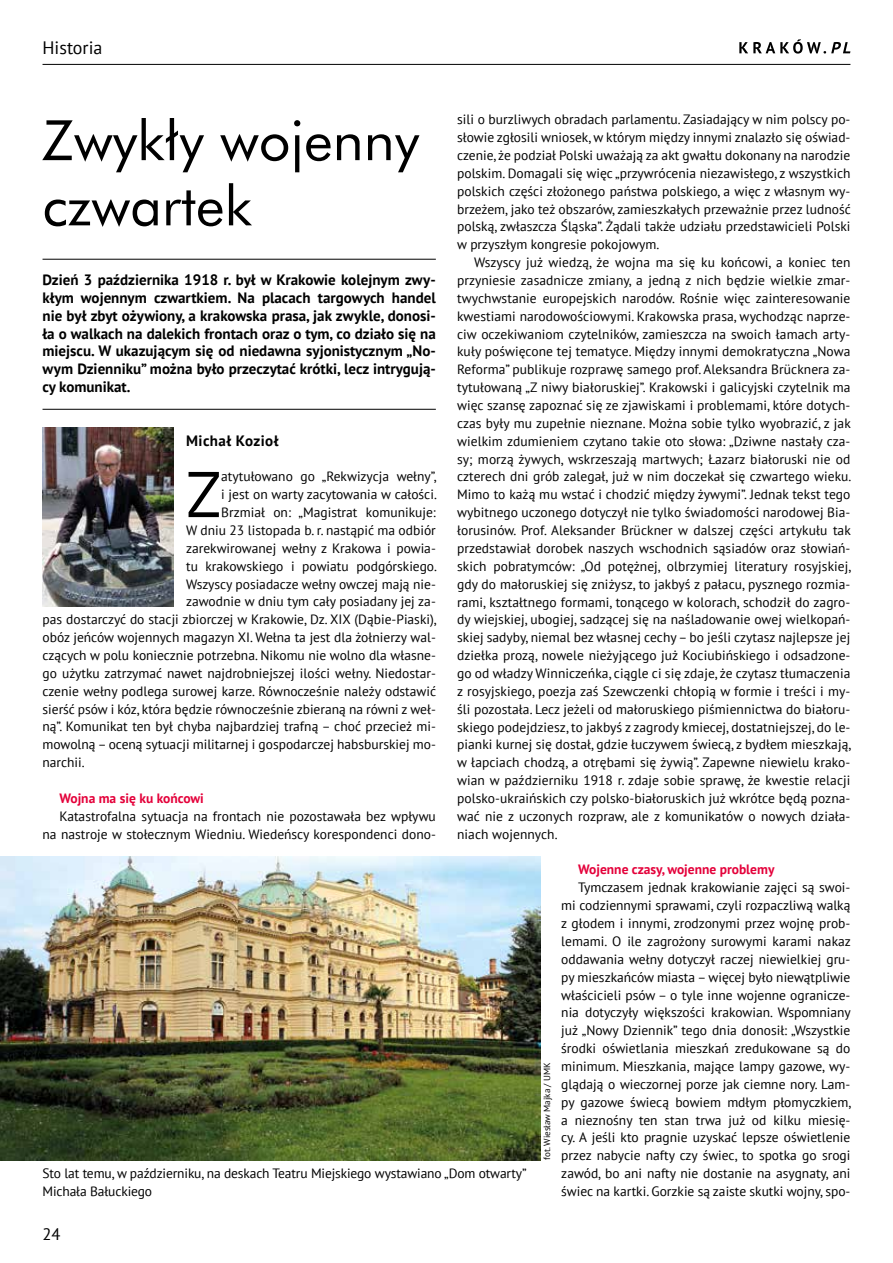
<style>
.page{position:relative;width:893px;height:1263px;background:#fff}
.page>*{position:absolute;margin:0;border:0;box-sizing:border-box;transform-origin:0 0}
.t1{font:64.5px "PT Sans";color:#000}
.t2{font:54.3px/65.2px "Futura PL";color:#000}
.t3{font:18px "PT Sans";color:#000}
.t4{font:16.5px "PT Sans";color:#000}
.t5{font:700 15px/17.9px "PT Sans";color:#000;text-align:justify}
.t6{font:700 15px "PT Sans";letter-spacing:.03em;color:#000}
.t7{font:13.5px/17.9px "PT Sans";color:#000;text-align:justify}
.t8{font:700 13.5px "PT Sans";color:#e4003a}
.t9{font:9px "PT Sans";color:#000}
</style>
<div class="page">
<hr style="left:43px;top:64px;width:807px;height:1px;background:#000">
<svg style="left:739px;top:39px;width:111px;height:15px"></svg>
<hr style="left:43px;top:259px;width:393px;height:1px;background:#000">
<hr style="left:43px;top:409px;width:393px;height:1px;background:#000">
<img style="left:43px;top:428px;width:130px;height:179px">
<img style="left:0;top:856px;width:540px;height:304px">
<h3 class="t3" style="left:43px;top:36px;width:61px">Historia</h3>
<p class="t7" style="left:457px;top:110px;width:395px">sili o burzliwych obradach parlamentu. Zasiadający w nim polscy po&shy;słowie zgłosili wniosek, w którym między innymi znalazło się oświad&shy;czenie, że podział Polski uważają za akt gwałtu dokonany na narodzie polskim. Domagali się więc „przywrócenia niezawisłego, z wszystkich polskich części złożonego państwa polskiego, a więc z własnym wy&shy;brzeżem, jako też obszarów, zamieszkałych przeważnie przez ludność polską, zwłaszcza Śląska”. Żądali także udziału przedstawicieli Polski w przyszłym kongresie pokojowym.</p>
<p class="t7" style="left:457px;top:253px;width:396px;text-indent:17px">Wszyscy już wiedzą, że wojna ma się ku końcowi, a koniec ten przyniesie zasadnicze zmiany, a jedną z nich będzie wielkie zmar&shy;twychwstanie europejskich narodów. Rośnie więc zainteresowanie kwestiami narodowościowymi. Krakowska prasa, wychodząc naprze&shy;ciw oczekiwaniom czytelników, zamieszcza na swoich łamach arty&shy;kuły poświęcone tej tematyce. Między innymi demokratyczna „Nowa Reforma” publikuje rozprawę samego prof. Aleksandra Brücknera za&shy;tytułowaną „Z niwy białoruskiej”. Krakowski i galicyjski czytelnik ma więc szansę zapoznać się ze zjawiskami i problemami, które dotych&shy;czas były mu zupełnie nieznane. Można sobie tylko wyobrazić, z jak wielkim zdumieniem czytano takie oto słowa: „Dziwne nastały cza&shy;sy; morzą żywych, wskrzeszają martwych; Łazarz białoruski nie od czterech dni grób zalegał, już w nim doczekał się czwartego wieku.<br>Mimo to każą mu wstać i chodzić między żywymi”. Jednak tekst tego wybitnego uczonego dotyczył nie tylko świadomości narodowej Bia&shy;łorusinów. Prof. Aleksander Brückner w dalszej części artykułu tak przedstawiał dorobek naszych wschodnich sąsiadów oraz słowiań&shy;skich pobratymców: „Od potężnej, olbrzymiej literatury rosyjskiej, gdy do małoruskiej się zniżysz, to jakbyś z pałacu, pysznego rozmia&shy;rami, kształtnego formami, tonącego w kolorach, schodził do zagro&shy;dy wiejskiej, ubogiej, sadzącej się na naśladowanie owej wielkopań&shy;skiej sadyby, niemal bez własnej cechy – bo jeśli czytasz najlepsze jej dziełka prozą, nowele nieżyjącego już Kociubińskiego i odsadzone&shy;go od władzy Winniczeńka, ciągle ci się zdaje, że czytasz tłumaczenia z rosyjskiego, poezja zaś Szewczenki chłopią w formie i treści i my&shy;śli pozostała. Lecz jeżeli od małoruskiego piśmiennictwa do białoru&shy;skiego podejdziesz, to jakbyś z zagrody kmiecej, dostatniejszej, do le&shy;pianki kurnej się dostał, gdzie łuczywem świecą, z bydłem mieszkają, w łapciach chodzą, a otrębami się żywią”. Zapewne niewielu krako&shy;wian w październiku 1918 r. zdaje sobie sprawę, że kwestie relacji polsko-ukraińskich czy polsko-białoruskich już wkrótce będą pozna&shy;wać nie z uczonych rozpraw, ale z komunikatów o nowych działa&shy;niach wojennych.</p>
<p class="t8" style="left:578px;top:861px;width:198px">Wojenne czasy, wojenne problemy</p>
<p class="t7" style="left:561px;top:878px;width:292px;text-indent:17px">Tymczasem jednak krakowianie zajęci są swoi&shy;mi codziennymi sprawami, czyli rozpaczliwą walką z głodem i innymi, zrodzonymi przez wojnę prob&shy;lemami. O ile zagrożony surowymi karami nakaz oddawania wełny dotyczył raczej niewielkiej gru&shy;py mieszkańców miasta – więcej było niewątpliwie właścicieli psów – o tyle inne wojenne ogranicze&shy;nia dotyczyły większości krakowian. Wspomniany już „Nowy Dziennik” tego dnia donosił: „Wszystkie środki oświetlania mieszkań zredukowane są do minimum. Mieszkania, mające lampy gazowe, wy&shy;glądają o wieczornej porze jak ciemne nory. Lam&shy;py gazowe świecą bowiem mdłym płomyczkiem, a nieznośny ten stan trwa już od kilku miesię&shy;cy. A jeśli kto pragnie uzyskać lepsze oświetlenie przez nabycie nafty czy świec, to spotka go srogi zawód, bo ani nafty nie dostanie na asygnaty, ani świec na kartki. Gorzkie są zaiste skutki wojny, spo-</p>
<h2 class="t2" style="left:43px;top:107px;width:378px">Zwykły wojenny czwartek</h2>
<p class="t5" style="left:43px;top:270px;width:395px">Dzień 3 października 1918 r. był w Krakowie kolejnym zwy&shy;kłym wojennym czwartkiem. Na placach targowych handel nie był zbyt ożywiony, a krakowska prasa, jak zwykle, donosi&shy;ła o walkach na dalekich frontach oraz o tym, co działo się na miejscu. W ukazującym się od niedawna syjonistycznym „No&shy;wym Dzienniku” można było przeczytać krótki, lecz intrygują&shy;cy komunikat.</p>
<p class="t6" style="left:186px;top:430px;width:94px">Michał Kozioł</p>
<h1 class="t1" style="left:186px;top:453px;width:37px">Z</h1>
<p class="t7" style="left:221px;top:467px;width:217px">atytułowano go „Rekwizycja wełny”,</p>
<p class="t7" style="left:221px;top:485px;width:217px">i jest on warty zacytowania w całości.</p>
<p class="t7" style="left:221px;top:503px;width:216px">Brzmiał on: „Magistrat komunikuje:</p>
<p class="t7" style="left:186px;top:521px;width:251px">W dniu 23 listopada b. r. nastąpić ma odbiór</p>
<p class="t7" style="left:186px;top:539px;width:251px">zarekwirowanej wełny z Krakowa i powia-</p>
<p class="t7" style="left:186px;top:557px;width:252px">tu krakowskiego i powiatu podgórskiego.</p>
<p class="t7" style="left:186px;top:575px;width:251px">Wszyscy posiadacze wełny owczej mają nie-</p>
<p class="t7" style="left:186px;top:592px;width:251px">zawodnie w dniu tym cały posiadany jej za-</p>
<p class="t7" style="left:43px;top:610px;width:396px">pas dostarczyć do stacji zbiorczej w Krakowie, Dz. XIX (Dąbie-Piaski),</p>
<p class="t7" style="left:43px;top:628px;width:395px">obóz jeńców wojennych magazyn XI. Wełna ta jest dla żołnierzy wal-</p>
<p class="t7" style="left:43px;top:646px;width:395px">czących w polu koniecznie potrzebna. Nikomu nie wolno dla własne-</p>
<p class="t7" style="left:43px;top:664px;width:395px">go użytku zatrzymać nawet najdrobniejszej ilości wełny. Niedostar-</p>
<p class="t7" style="left:43px;top:682px;width:395px">czenie wełny podlega surowej karze. Równocześnie należy odstawić</p>
<p class="t7" style="left:43px;top:700px;width:395px">sierść psów i kóz, która będzie równocześnie zbieraną na równi z weł-</p>
<p class="t7" style="left:43px;top:717px;width:395px">ną”. Komunikat ten był chyba najbardziej trafną – choć przecież mi-</p>
<p class="t7" style="left:43px;top:735px;width:395px">mowolną – oceną sytuacji militarnej i gospodarczej habsburskiej mo-</p>
<p class="t7" style="left:43px;top:753px;width:44px">narchii.</p>
<p class="t8" style="left:60px;top:789px;width:146px">Wojna ma się ku końcowi</p>
<p class="t7" style="left:43px;top:807px;width:395px;text-align:right">Katastrofalna sytuacja na frontach nie pozostawała bez wpływu na nastroje w stołecznym Wiedniu. Wiedeńscy korespondenci dono-</p>
<p class="t9" style="left:541px;top:1160px;width:99px;rotate:-90deg">fot. Wiesław Majka / UMK</p>
<p class="t7" style="left:43px;top:1164px;width:486px">Sto lat temu, w październiku, na deskach Teatru Miejskiego wystawiano „Dom otwarty”<br>Michała Bałuckiego</p>
<p class="t4" style="left:43px;top:1223px;width:19px">24</p>
</div>
